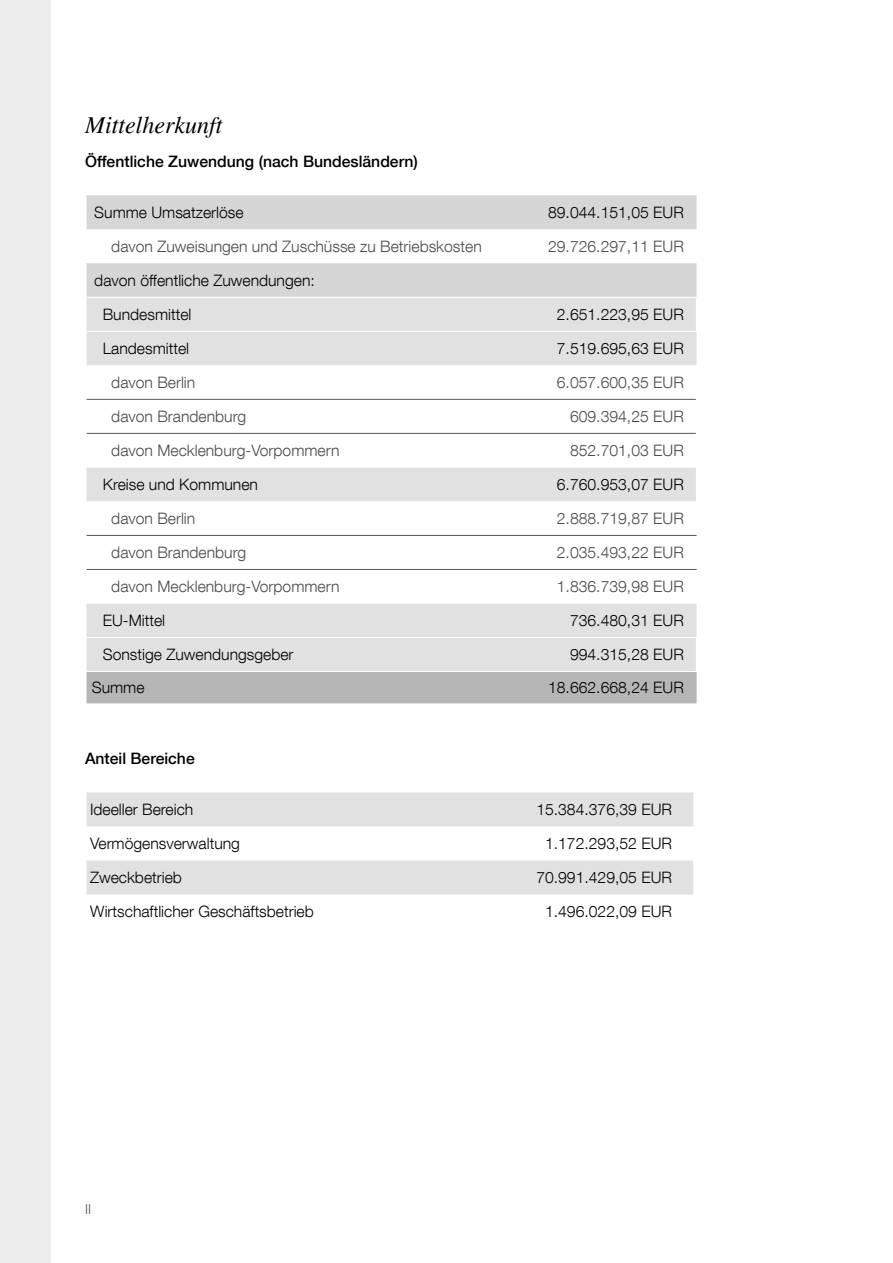
<style>
.page{position:relative;width:893px;height:1263px;background:#fff}
.page>*{position:absolute;margin:0;border:0;box-sizing:border-box;transform-origin:0 0}
.Überschrift_2{font:italic 24px "Times";color:#000}
.Fließtext_ohne_Einzu{font:300 15.75px "Helvetica Neue LT Com";color:#000}
.Fließtext_ohne_Einzu-2{font:300 15.75px "Helvetica Neue LT Com";color:#4a4a49}
.Fließtext_ohne_Einzu-3{font:500 15.75px "Helvetica Neue LT Com";color:#000}
.t1{font:300 13.5px "Helvetica Neue LT Com";color:#575756}
</style>
<div class="page">
<div style="left:0;top:0;width:51px;height:1263px;background:#ededed"></div>
<svg style="left:87px;top:195px;width:610px;height:102px;fill:#d6d6d6"></svg>
<div style="left:87px;top:298px;width:610px;height:373px;background:#e1e1e1"></div>
<svg style="left:87px;top:365px;width:610px;height:238px"></svg>
<div style="left:87px;top:672px;width:610px;height:31px;background:#b7b6b6"></div>
<hr style="left:87px;top:535px;width:427px;height:1px;background:#575756">
<hr style="left:514px;top:535px;width:183px;height:1px;background:#575756">
<hr style="left:87px;top:569px;width:427px;height:1px;background:#575756">
<hr style="left:514px;top:569px;width:183px;height:1px;background:#575756">
<hr style="left:696px;top:365px;width:1px;height:34px;background:#fff">
<hr style="left:696px;top:399px;width:1px;height:34px;background:#fff">
<hr style="left:696px;top:433px;width:1px;height:34px;background:#fff">
<hr style="left:87px;top:399px;width:427px;height:1px;background:#575756">
<hr style="left:514px;top:399px;width:182px;height:1px;background:#575756">
<hr style="left:87px;top:433px;width:427px;height:1px;background:#575756">
<hr style="left:514px;top:433px;width:182px;height:1px;background:#575756">
<hr style="left:696px;top:467px;width:1px;height:34px;background:#fff">
<hr style="left:696px;top:298px;width:1px;height:33px;background:#fff">
<hr style="left:696px;top:638px;width:1px;height:33px;background:#fff">
<hr style="left:87px;top:331px;width:427px;height:1px;background:#fff">
<hr style="left:514px;top:331px;width:183px;height:1px;background:#fff">
<hr style="left:87px;top:637px;width:427px;height:1px;background:#fff">
<hr style="left:514px;top:637px;width:183px;height:1px;background:#fff">
<svg style="left:87px;top:792px;width:606px;height:102px;fill:#e1e1e1"></svg>
<p class="Überschrift_2" style="left:85px;top:112px;width:139px">Mittelherkunft</p>
<p class="Fließtext_ohne_Einzu-3" style="left:85px;top:152px;width:334px">Öffentliche Zuwendung (nach Bundesländern)</p>
<p class="Fließtext_ohne_Einzu" style="left:94px;top:203px;width:151px">Summe Umsatzerlöse</p>
<p class="Fließtext_ohne_Einzu" style="left:548px;top:203px;width:137px">89.044.151,05 EUR</p>
<p class="Fließtext_ohne_Einzu-2" style="left:111px;top:237px;width:372px">davon Zuweisungen und Zuschüsse zu Betriebskosten</p>
<p class="Fließtext_ohne_Einzu-2" style="left:548px;top:237px;width:137px">29.726.297,11 EUR</p>
<p class="Fließtext_ohne_Einzu" style="left:94px;top:271px;width:222px">davon öffentliche Zuwendungen:</p>
<p class="Fließtext_ohne_Einzu" style="left:103px;top:305px;width:90px">Bundesmittel</p>
<p class="Fließtext_ohne_Einzu" style="left:557px;top:305px;width:128px">2.651.223,95 EUR</p>
<p class="Fließtext_ohne_Einzu" style="left:103px;top:339px;width:88px">Landesmittel</p>
<p class="Fließtext_ohne_Einzu" style="left:557px;top:339px;width:128px">7.519.695,63 EUR</p>
<p class="Fließtext_ohne_Einzu-2" style="left:111px;top:373px;width:86px">davon Berlin</p>
<p class="Fließtext_ohne_Einzu-2" style="left:557px;top:373px;width:128px">6.057.600,35 EUR</p>
<p class="Fließtext_ohne_Einzu-2" style="left:111px;top:407px;width:137px">davon Brandenburg</p>
<p class="Fließtext_ohne_Einzu-2" style="left:570px;top:407px;width:115px">609.394,25 EUR</p>
<p class="Fließtext_ohne_Einzu-2" style="left:111px;top:441px;width:230px">davon Mecklenburg-Vorpommern</p>
<p class="Fließtext_ohne_Einzu-2" style="left:570px;top:441px;width:115px">852.701,03 EUR</p>
<p class="Fließtext_ohne_Einzu" style="left:103px;top:475px;width:157px">Kreise und Kommunen</p>
<p class="Fließtext_ohne_Einzu" style="left:557px;top:475px;width:128px">6.760.953,07 EUR</p>
<p class="Fließtext_ohne_Einzu-2" style="left:111px;top:509px;width:86px">davon Berlin</p>
<p class="Fließtext_ohne_Einzu-2" style="left:557px;top:509px;width:128px">2.888.719,87 EUR</p>
<p class="Fließtext_ohne_Einzu-2" style="left:111px;top:543px;width:137px">davon Brandenburg</p>
<p class="Fließtext_ohne_Einzu-2" style="left:557px;top:543px;width:128px">2.035.493,22 EUR</p>
<p class="Fließtext_ohne_Einzu-2" style="left:111px;top:577px;width:230px">davon Mecklenburg-Vorpommern</p>
<p class="Fließtext_ohne_Einzu-2" style="left:557px;top:577px;width:128px">1.836.739,98 EUR</p>
<p class="Fließtext_ohne_Einzu" style="left:103px;top:611px;width:64px">EU-Mittel</p>
<p class="Fließtext_ohne_Einzu" style="left:570px;top:611px;width:115px">736.480,31 EUR</p>
<p class="Fließtext_ohne_Einzu" style="left:103px;top:645px;width:192px">Sonstige Zuwendungsgeber</p>
<p class="Fließtext_ohne_Einzu" style="left:570px;top:645px;width:115px">994.315,28 EUR</p>
<p class="Fließtext_ohne_Einzu" style="left:92px;top:678px;width:54px">Summe</p>
<p class="Fließtext_ohne_Einzu" style="left:548px;top:678px;width:137px">18.662.668,24 EUR</p>
<p class="Fließtext_ohne_Einzu-3" style="left:85px;top:749px;width:111px">Anteil Bereiche</p>
<p class="Fließtext_ohne_Einzu" style="left:90px;top:800px;width:105px">Ideeller Bereich</p>
<p class="Fließtext_ohne_Einzu" style="left:536px;top:800px;width:137px">15.384.376,39 EUR</p>
<p class="Fließtext_ohne_Einzu" style="left:90px;top:834px;width:151px">Vermögensverwaltung</p>
<p class="Fließtext_ohne_Einzu" style="left:545px;top:834px;width:128px">1.172.293,52 EUR</p>
<p class="Fließtext_ohne_Einzu" style="left:90px;top:868px;width:93px">Zweckbetrieb</p>
<p class="Fließtext_ohne_Einzu" style="left:536px;top:868px;width:137px">70.991.429,05 EUR</p>
<p class="Fließtext_ohne_Einzu" style="left:90px;top:902px;width:225px">Wirtschaftlicher Geschäftsbetrieb</p>
<p class="Fließtext_ohne_Einzu" style="left:545px;top:902px;width:128px">1.496.022,09 EUR</p>
<p class="t1" style="left:85px;top:1201px;width:7px">II</p>
</div>
